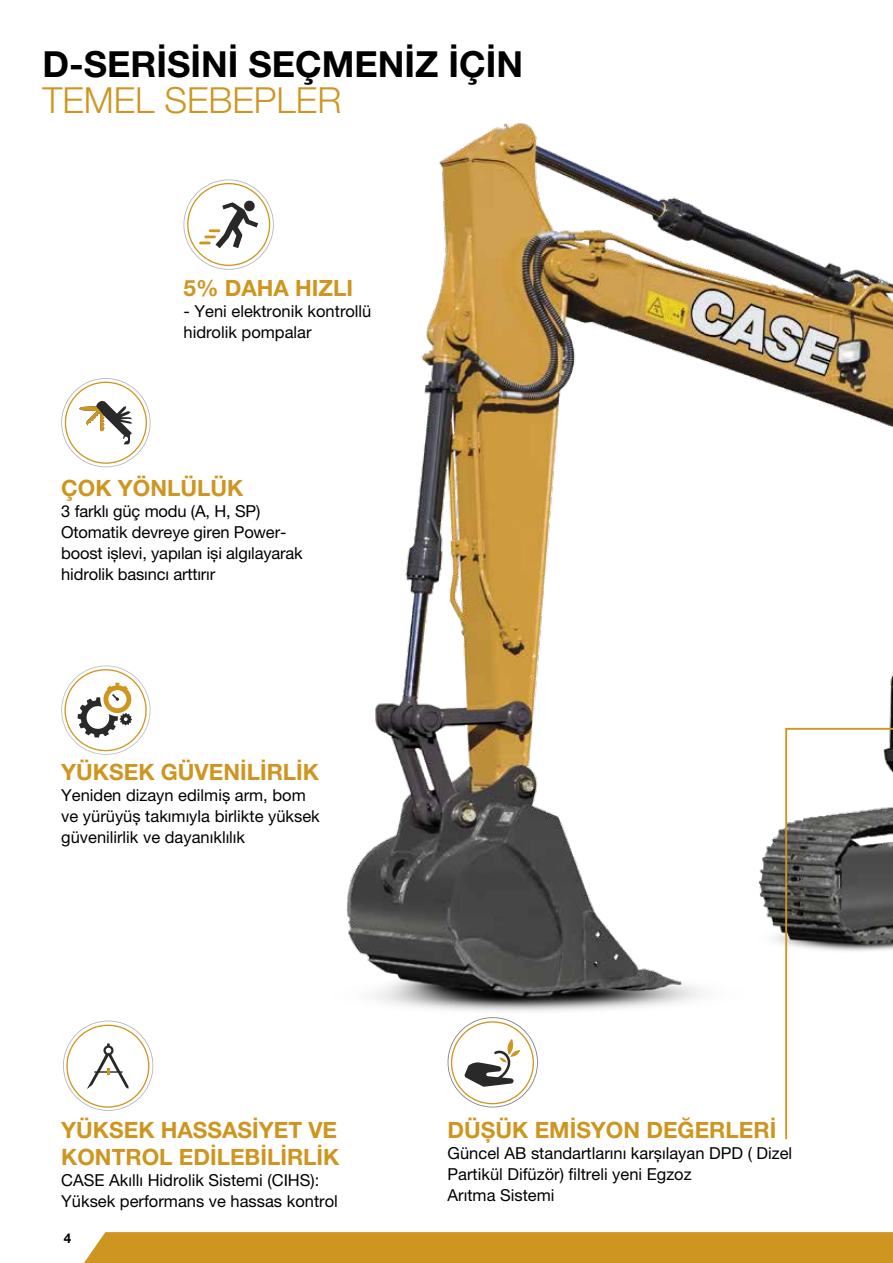
<style>
.page{position:relative;width:893px;height:1263px;background:#fff}
.page>*{position:absolute;margin:0;border:0;box-sizing:border-box;transform-origin:0 0}
.t1{font:700 36px "Helvetica Neue LT Pro";color:#000}
.t2{font:300 36px "Helvetica Neue LT Pro";color:#ce9620}
.t3{font:700 22.5px/27px "Helvetica Neue LT Pro";color:#ce9620}
.t4{font:16.5px/21px "Helvetica Neue LT Pro";color:#000}
.t5{font:700 13.5px "Helvetica Neue LT Std";color:#000}
</style>
<div class="page">
<div style="left:84px;top:1232px;width:809px;height:31px;background:#ce9620"></div>
<img style="left:346px;top:123px;width:547px;height:944px">
<svg style="left:63px;top:1020px;width:90px;height:91px"></svg>
<svg style="left:448px;top:1017px;width:90px;height:90px"></svg>
<svg style="left:183px;top:179px;width:91px;height:91px"></svg>
<svg style="left:61px;top:378px;width:90px;height:89px"></svg>
<svg style="left:61px;top:665px;width:90px;height:90px"></svg>
<svg style="left:784px;top:727px;width:109px;height:413px"></svg>
<h1 class="t1" style="left:43px;top:42px;width:482px">D-SERİSİNİ SEÇMENİZ İÇİN</h1>
<h1 class="t2" style="left:43px;top:78px;width:300px">TEMEL SEBEPLER</h1>
<h2 class="t3" style="left:183px;top:274px;width:171px">5% DAHA HIZLI</h2>
<p class="t4" style="left:183px;top:301px;width:189px">- Yeni elektronik kontrollü hidrolik pompalar</p>
<h2 class="t3" style="left:61px;top:474px;width:184px">ÇOK YÖNLÜLÜK</h2>
<p class="t4" style="left:61px;top:501px;width:243px">3 farklı güç modu (A, H, SP)<br>Otomatik devreye giren Power&shy;boost işlevi, yapılan işi algılayarak hidrolik basıncı arttırır</p>
<h2 class="t3" style="left:61px;top:758px;width:259px">YÜKSEK GÜVENİLİRLİK</h2>
<p class="t4" style="left:61px;top:785px;width:260px">Yeniden dizayn edilmiş arm, bom ve yürüyüş takımıyla birlikte yüksek güvenilirlik ve dayanıklılık</p>
<h2 class="t3" style="left:61px;top:1116px;width:280px">YÜKSEK HASSASİYET VE<br>KONTROL EDİLEBİLİRLİK</h2>
<p class="t4" style="left:61px;top:1170px;width:278px">CASE Akıllı Hidrolik Sistemi (CIHS):<br>Yüksek performans ve hassas kontrol</p>
<p class="t5" style="left:64px;top:1229px;width:9px">4</p>
<h2 class="t3" style="left:448px;top:1116px;width:330px">DÜŞÜK EMİSYON DEĞERLERİ</h2>
<p class="t4" style="left:448px;top:1143px;width:346px">Güncel AB standartlarını karşılayan DPD ( Dizel<br>Partikül Difüzör) filtreli yeni Egzoz<br>Arıtma Sistemi</p>
</div>
